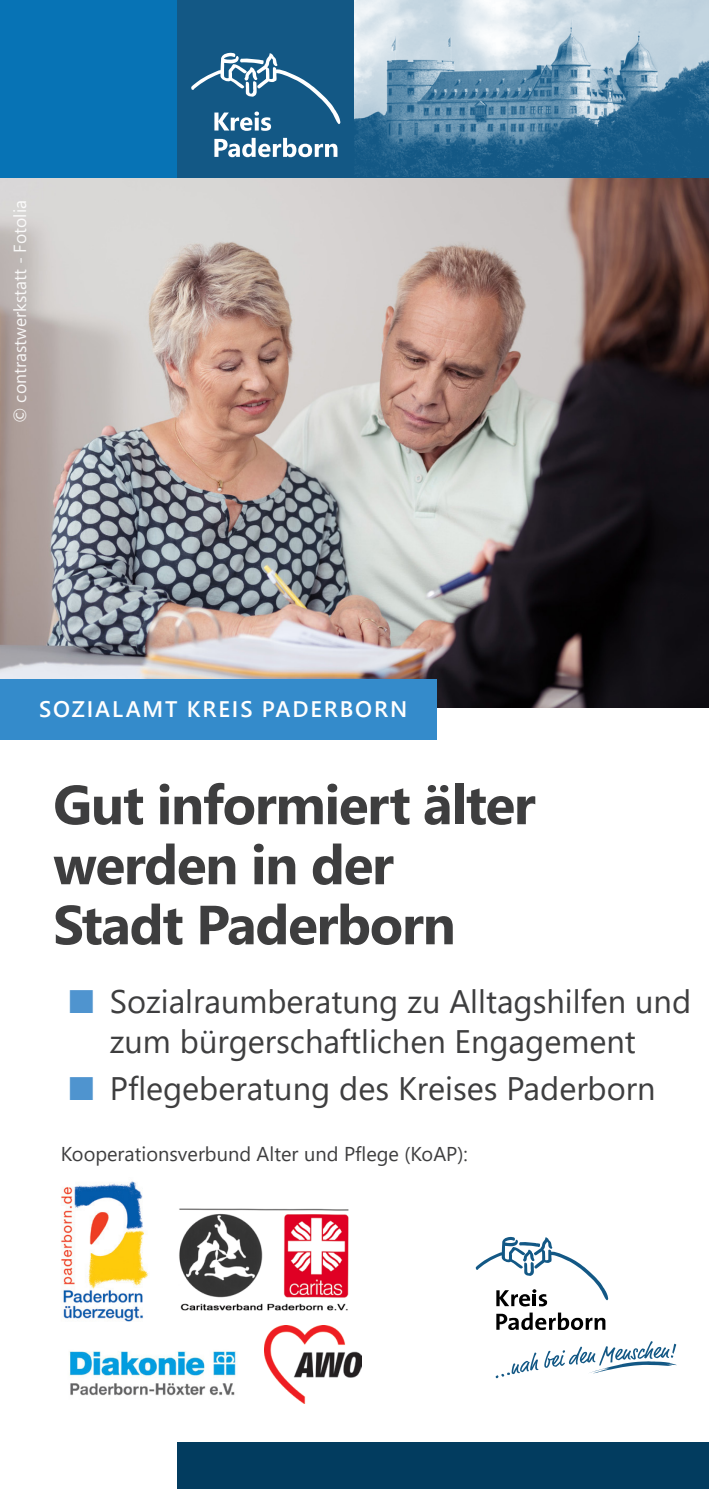
<style>
.page{position:relative;width:709px;height:1489px;background:#fff}
.page>*{position:absolute;margin:0;border:0;box-sizing:border-box;transform-origin:0 0}
.t1{font:700 55px/60px "Segoe UI";letter-spacing:-.025em;color:#3e3e3f}
.t2{font:32.5px/40px "Segoe UI";color:#3e3e3f;text-align:center}
.t3{font:600 22.5px "Segoe UI";letter-spacing:.085em;color:#fff}
.Aufzählung{font:20px "Segoe UI";color:#3e3e3f}
.t4{font:17.5px "Segoe UI";color:#fff}
.s1{color:#4f94cf}
</style>
<div class="page">
<img style="left:0;top:177px;width:709px;height:530px">
<div style="left:0;top:678px;width:436px;height:61px;background:#348bcb"></div>
<svg style="left:496px;top:1312px;width:109px;height:17px"></svg>
<svg style="left:495px;top:1352px;width:43px;height:26px"></svg>
<svg style="left:544px;top:1341px;width:133px;height:32px"></svg>
<svg style="left:475px;top:1236px;width:133px;height:70px"></svg>
<img style="left:69px;top:1351px;width:167px;height:45px">
<img style="left:61px;top:1181px;width:88px;height:141px">
<img style="left:264px;top:1325px;width:97px;height:78px">
<img style="left:179px;top:1208px;width:170px;height:103px">
<div style="left:0;top:0;width:177px;height:177px;background:#0773b5"></div>
<div style="left:177px;top:0;width:177px;height:177px;background:#135885"></div>
<svg style="left:191px;top:53px;width:149px;height:78px"></svg>
<svg style="left:214px;top:138px;width:123px;height:19px"></svg>
<div style="left:177px;top:1442px;width:532px;height:46px;background:#023c5f"></div>
<img style="left:354px;top:0;width:355px;height:177px">
<p class="t4" style="left:3px;top:423px;width:224px;rotate:-90deg">© contrastwerkstatt - Fotolia</p>
<p class="t3" style="left:39px;top:688px;width:369px">SOZIALAMT KREIS PADERBORN</p>
<p class="t1" style="left:53px;top:770px;width:484px">Gut informiert älter werden in der<br>Stadt Paderborn</p>
<p class="t2" style="left:67px;top:978px;width:625px"><span class="s1">■</span> Sozialraumberatung zu Alltagshilfen und zum bürgerschaftlichen Engagement</p>
<p class="t2" style="left:67px;top:1065px;width:589px"><span class="s1">■</span> Pflegeberatung des Kreises Paderborn</p>
<p class="Aufzählung" style="left:61px;top:1135px;width:408px">Kooperationsverbund Alter und Pflege (KoAP):</p>
</div>
